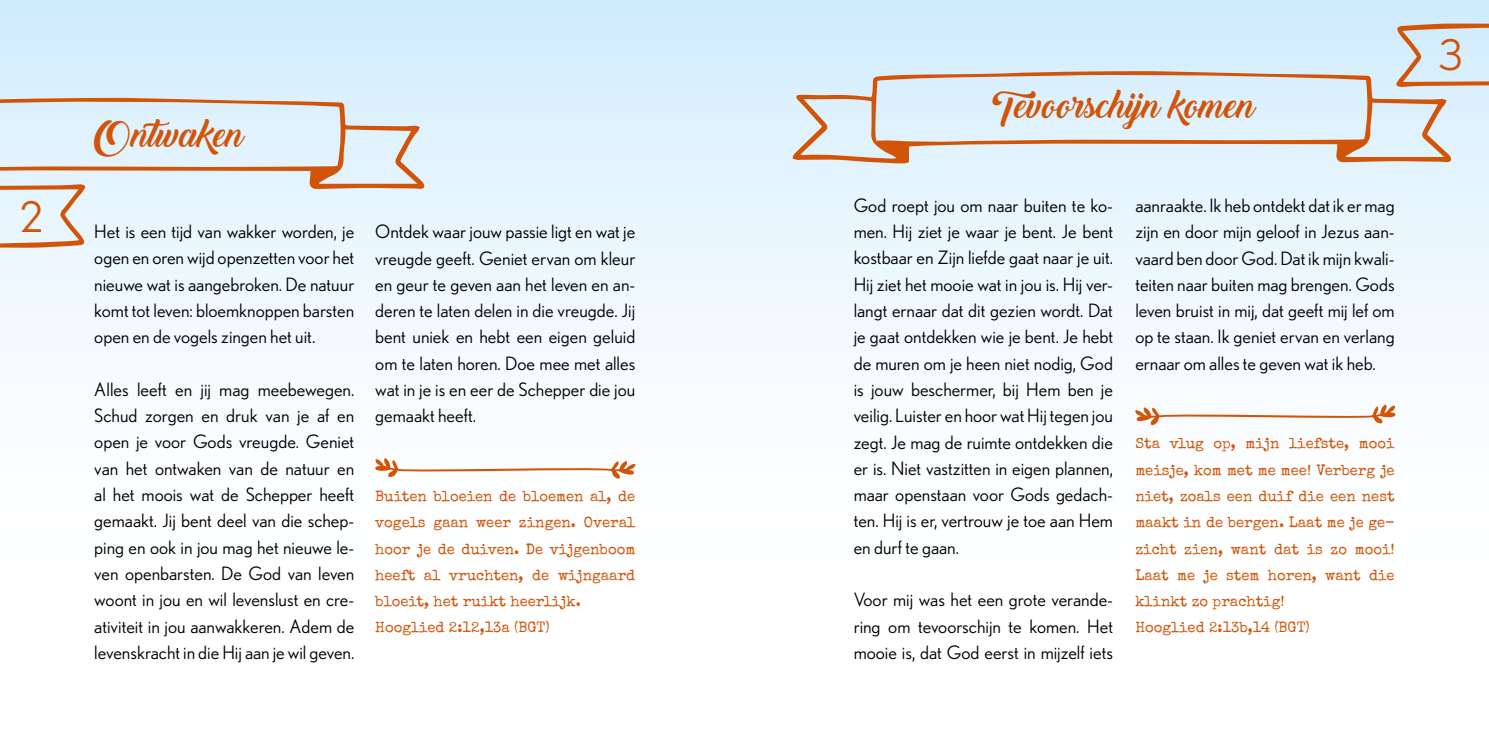
<style>
.page{position:relative;width:1489px;height:745px;background:#fff}
.page>*{position:absolute;margin:0;border:0;box-sizing:border-box;transform-origin:0 0}
.t1{font:42px "Nobel";color:#d25408}
.t2{font:35px "Backto Black Demo";color:#d25408}
.t3{font:18.38px/26.2px "Nobel";color:#000;text-align:justify}
.t4{font:14.88px/26.2px "Special Elite";color:#d25408}
</style>
<div class="page">
<div style="left:0;top:0;width:1488px;height:744px;background:linear-gradient(to bottom,#d8effd,#fff)"></div>
<svg style="left:792px;top:71px;width:659px;height:92px;background:#dcdee0"></svg>
<svg style="left:0;top:97px;width:425px;height:151px;background:#e2e6e9"></svg>
<svg style="left:1395px;top:23px;width:93px;height:64px;background:#d5d1cf"></svg>
<svg style="left:374px;top:457px;width:261px;height:23px"></svg>
<svg style="left:1134px;top:404px;width:262px;height:22px"></svg>
<h1 class="t1" style="left:20px;top:192px;width:24px">2</h1>
<h2 class="t2" style="left:94px;top:114px;width:151px">Ontwaken</h2>
<p class="t3" style="left:94px;top:218px;width:261px">Het is een tijd van wakker worden, je ogen en oren wijd openzetten voor het nieuwe wat is aangebroken. De natuur komt tot leven: bloemknoppen barsten open en de vogels zingen het uit.</p>
<p class="t3" style="left:94px;top:376px;width:261px">Alles leeft en jij mag meebewegen.<br>Schud zorgen en druk van je af en open je voor Gods vreugde. Geniet van het ontwaken van de natuur en al het moois wat de Schepper heeft gemaakt. Jij bent deel van die schep&shy;ping en ook in jou mag het nieuwe le&shy;ven openbarsten. De God van leven woont in jou en wil levenslust en cre&shy;ativiteit in jou aanwakkeren. Adem de levenskracht in die Hij aan je wil geven.</p>
<p class="t3" style="left:375px;top:218px;width:261px">Ontdek waar jouw passie ligt en wat je vreugde geeft. Geniet ervan om kleur en geur te geven aan het leven en an&shy;deren te laten delen in die vreugde. Jij bent uniek en hebt een eigen geluid om te laten horen. Doe mee met alles wat in je is en eer de Schepper die jou gemaakt heeft.</p>
<p class="t4" style="left:375px;top:483px;width:261px">Buiten bloeien de bloemen al, de vogels gaan weer zingen. Overal hoor je de duiven. De vijgenboom heeft al vruchten, de wijngaard bloeit, het ruikt heerlijk.<br>Hooglied 2:12,13a (BGT)</p>
<h2 class="t2" style="left:992px;top:85px;width:264px">Tevoorschijn komen</h2>
<p class="t3" style="left:853px;top:192px;width:261px">God roept jou om naar buiten te ko&shy;men. Hij ziet je waar je bent. Je bent kostbaar en Zijn liefde gaat naar je uit.<br>Hij ziet het mooie wat in jou is. Hij ver&shy;langt ernaar dat dit gezien wordt. Dat je gaat ontdekken wie je bent. Je hebt de muren om je heen niet nodig, God is jouw beschermer, bij Hem ben je veilig. Luister en hoor wat Hij tegen jou zegt. Je mag de ruimte ontdekken die er is. Niet vastzitten in eigen plannen, maar openstaan voor Gods gedach&shy;ten. Hij is er, vertrouw je toe aan Hem en durf te gaan.</p>
<p class="t3" style="left:853px;top:586px;width:261px">Voor mij was het een grote verande&shy;ring om tevoorschijn te komen. Het mooie is, dat God eerst in mijzelf iets</p>
<p class="t3" style="left:1135px;top:192px;width:261px">aanraakte. Ik heb ontdekt dat ik er mag zijn en door mijn geloof in Jezus aan&shy;vaard ben door God. Dat ik mijn kwali&shy;teiten naar buiten mag brengen. Gods leven bruist in mij, dat geeft mij lef om op te staan. Ik geniet ervan en verlang ernaar om alles te geven wat ik heb.</p>
<p class="t4" style="left:1135px;top:430px;width:261px">Sta vlug op, mijn liefste, mooi meisje, kom met me mee! Verberg je niet, zoals een duif die een nest maakt in de bergen. Laat me je ge&shy;zicht zien, want dat is zo mooi!<br>Laat me je stem horen, want die klinkt zo prachtig!<br>Hooglied 2:13b,14 (BGT)</p>
<h1 class="t1" style="left:1438px;top:31px;width:25px">3</h1>
</div>
